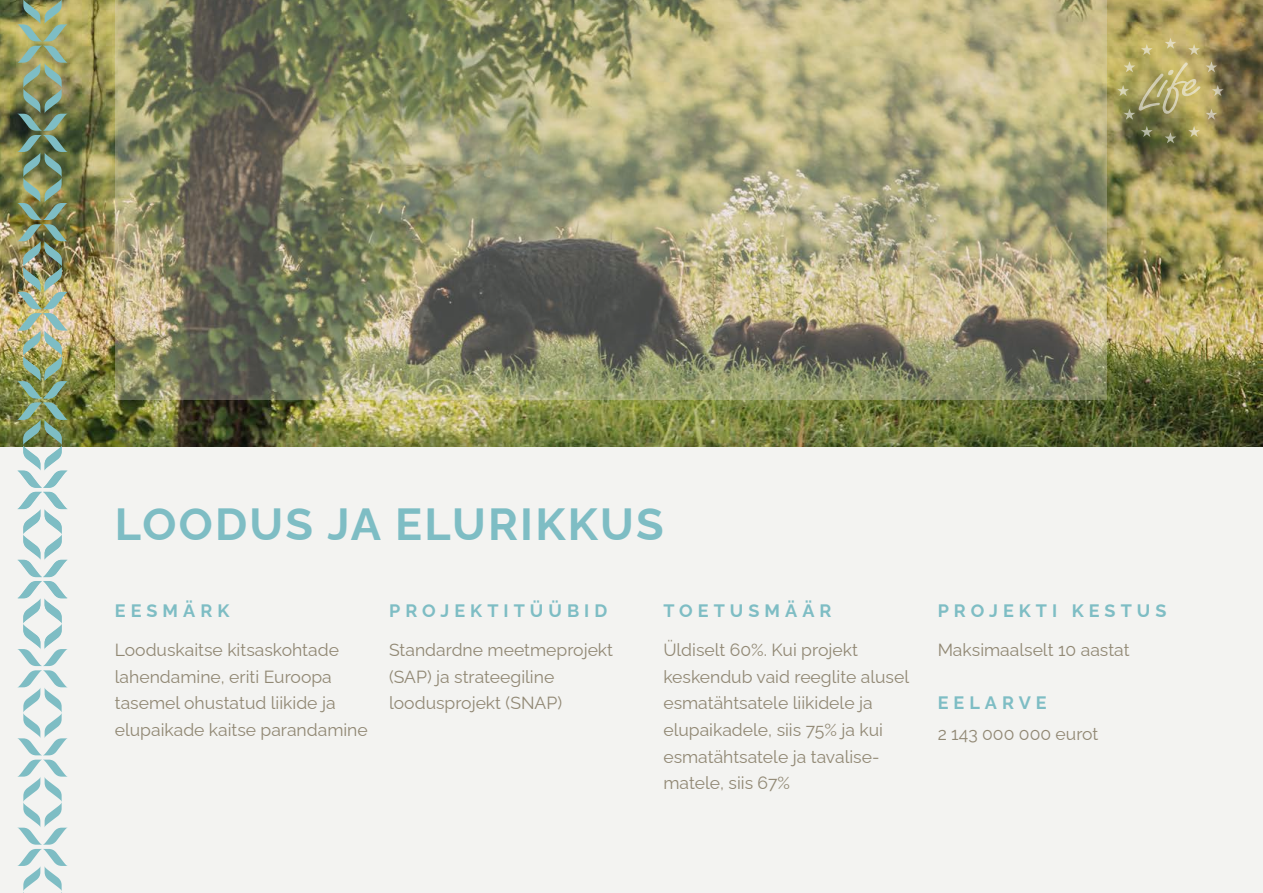
<style>
.page{position:relative;width:1263px;height:893px;background:#f3f3f1}
.page>*{position:absolute;margin:0;border:0;box-sizing:border-box;transform-origin:0 0}
.t1{font:700 45px "Raleway";letter-spacing:.05em;color:#7ebdc4}
.t2{font:700 18px "Raleway";letter-spacing:.28em;color:#7ebdc4}
.t3{font:17.55px/26.7px "Raleway";color:#918874}
</style>
<div class="page">
<img style="left:0;top:0;width:1263px;height:446px">
<svg style="left:1141px;top:44px;width:12px;height:11px"></svg>
<svg style="left:1164px;top:38px;width:12px;height:11px"></svg>
<svg style="left:1188px;top:44px;width:12px;height:11px"></svg>
<svg style="left:1188px;top:126px;width:12px;height:11px"></svg>
<svg style="left:1164px;top:132px;width:12px;height:11px"></svg>
<svg style="left:1141px;top:126px;width:12px;height:11px"></svg>
<svg style="left:1117px;top:61px;width:106px;height:59px;background:#ada366"></svg>
<svg style="left:115px;top:0;width:992px;height:400px;background:#969470"></svg>
<img style="left:17px;top:0;width:51px;height:893px">
<h1 class="t1" style="left:115px;top:488px;width:550px">LOODUS JA ELURIKKUS</h1>
<p class="t2" style="left:115px;top:596px;width:116px">EESMÄRK</p>
<p class="t3" style="left:115px;top:634px;width:255px">Looduskaitse kitsaskohtade lahendamine, eriti Euroopa tasemel ohustatud liikide ja elupaikade kaitse parandamine</p>
<p class="t2" style="left:389px;top:596px;width:220px">PROJEKTITÜÜBID</p>
<p class="t3" style="left:389px;top:634px;width:226px">Standardne meetmeprojekt (SAP) ja strateegiline loodusprojekt (SNAP)</p>
<p class="t2" style="left:663px;top:596px;width:170px">TOETUSMÄÄR</p>
<p class="t3" style="left:663px;top:634px;width:247px">Üldiselt 60%. Kui projekt keskendub vaid reeglite alusel esmatähtsatele liikidele ja elupaikadele, siis 75% ja kui esmatähtsatele ja tavalise&shy;matele, siis 67%</p>
<p class="t2" style="left:938px;top:596px;width:230px">PROJEKTI KESTUS</p>
<p class="t3" style="left:938px;top:634px;width:193px">Maksimaalselt 10 aastat</p>
<p class="t2" style="left:938px;top:689px;width:111px">EELARVE</p>
<p class="t3" style="left:938px;top:719px;width:162px">2 143 000 000 eurot</p>
</div>
